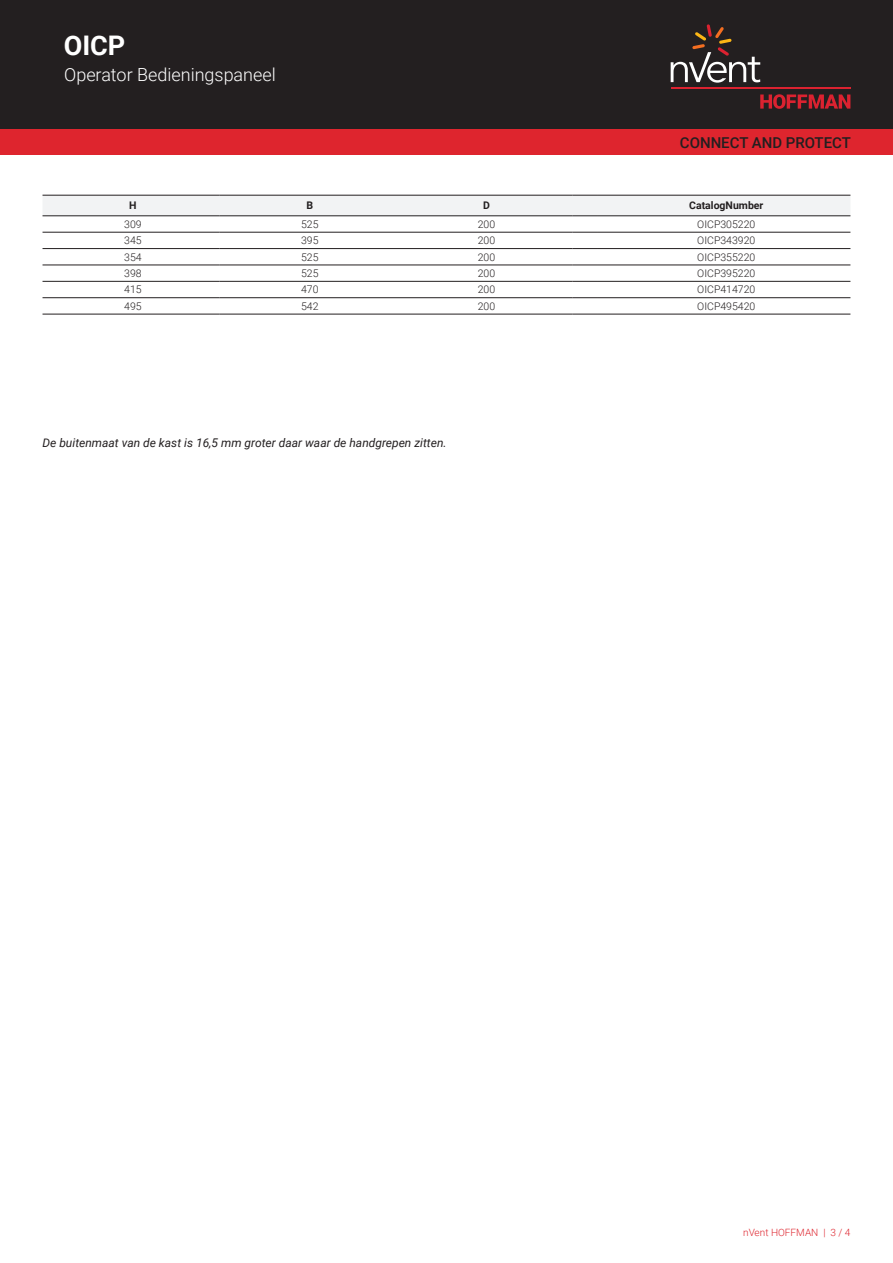
<style>
.page{position:relative;width:893px;height:1263px;background:#fff}
.page>*{position:absolute;margin:0;border:0;box-sizing:border-box;transform-origin:0 0}
.t1{font:700 27px "Roboto";color:#fff}
.t2{font:300 18px "Roboto";color:#fff}
.t3{font:500 15px "Roboto";color:#231f20}
.t4{font:italic 12px "Roboto";color:#231f20}
.t5{font:300 10.5px "Roboto";color:#231f20}
.t6{font:700 10.5px "Roboto";color:#231f20}
.t7{font:300 10.05px "Roboto";color:#de252e}
</style>
<div class="page">
<div style="left:0;top:0;width:893px;height:129px;background:#231f20"></div>
<svg style="left:760px;top:94px;width:90px;height:15px"></svg>
<hr style="left:671px;top:88px;width:179px;height:1px;background:#db2230">
<svg style="left:671px;top:24px;width:89px;height:59px"></svg>
<div style="left:0;top:129px;width:893px;height:26px;background:#de252e"></div>
<hr style="left:43px;top:232px;width:176px;height:1px;background:#231f20">
<hr style="left:219px;top:232px;width:177px;height:1px;background:#231f20">
<hr style="left:396px;top:232px;width:177px;height:1px;background:#231f20">
<svg style="left:573px;top:232px;width:25px;height:1px"></svg>
<hr style="left:598px;top:232px;width:252px;height:1px;background:#231f20">
<hr style="left:43px;top:248px;width:176px;height:1px;background:#231f20">
<hr style="left:219px;top:248px;width:177px;height:1px;background:#231f20">
<hr style="left:396px;top:248px;width:177px;height:1px;background:#231f20">
<svg style="left:573px;top:248px;width:25px;height:1px"></svg>
<hr style="left:598px;top:248px;width:252px;height:1px;background:#231f20">
<hr style="left:43px;top:265px;width:176px;height:1px;background:#231f20">
<hr style="left:219px;top:265px;width:177px;height:1px;background:#231f20">
<hr style="left:396px;top:265px;width:177px;height:1px;background:#231f20">
<svg style="left:573px;top:265px;width:25px;height:1px"></svg>
<hr style="left:598px;top:265px;width:252px;height:1px;background:#231f20">
<hr style="left:43px;top:281px;width:176px;height:1px;background:#231f20">
<hr style="left:219px;top:281px;width:177px;height:1px;background:#231f20">
<hr style="left:396px;top:281px;width:177px;height:1px;background:#231f20">
<svg style="left:573px;top:281px;width:25px;height:1px"></svg>
<hr style="left:598px;top:281px;width:252px;height:1px;background:#231f20">
<hr style="left:43px;top:297px;width:176px;height:1px;background:#231f20">
<hr style="left:219px;top:297px;width:177px;height:1px;background:#231f20">
<hr style="left:396px;top:297px;width:177px;height:1px;background:#231f20">
<svg style="left:573px;top:297px;width:25px;height:1px"></svg>
<hr style="left:598px;top:297px;width:252px;height:1px;background:#231f20">
<hr style="left:43px;top:314px;width:176px;height:1px;background:#231f20">
<hr style="left:219px;top:314px;width:177px;height:1px;background:#231f20">
<hr style="left:396px;top:314px;width:177px;height:1px;background:#231f20">
<svg style="left:573px;top:314px;width:25px;height:1px"></svg>
<hr style="left:598px;top:314px;width:252px;height:1px;background:#231f20">
<svg style="left:43px;top:195px;width:807px;height:22px"></svg>
<hr style="left:598px;top:216px;width:252px;height:1px;background:#231f20">
<h1 class="t1" style="left:64px;top:26px;width:63px">OICP</h1>
<h2 class="t2" style="left:64px;top:62px;width:213px">Operator Bedieningspaneel</h2>
<h3 class="t3" style="left:680px;top:132px;width:173px">CONNECT AND PROTECT</h3>
<p class="t6" style="left:129px;top:198px;width:9px">H</p>
<p class="t6" style="left:306px;top:198px;width:8px">B</p>
<p class="t6" style="left:483px;top:198px;width:8px">D</p>
<p class="t6" style="left:689px;top:198px;width:76px">CatalogNumber</p>
<p class="t5" style="left:124px;top:217px;width:19px">309</p>
<p class="t5" style="left:301px;top:217px;width:19px">525</p>
<p class="t5" style="left:478px;top:217px;width:19px">200</p>
<p class="t5" style="left:697px;top:217px;width:60px">OICP305220</p>
<p class="t5" style="left:124px;top:233px;width:19px">345</p>
<p class="t5" style="left:301px;top:233px;width:19px">395</p>
<p class="t5" style="left:478px;top:233px;width:19px">200</p>
<p class="t5" style="left:697px;top:233px;width:60px">OICP343920</p>
<p class="t5" style="left:124px;top:250px;width:19px">354</p>
<p class="t5" style="left:301px;top:250px;width:19px">525</p>
<p class="t5" style="left:478px;top:250px;width:19px">200</p>
<p class="t5" style="left:697px;top:250px;width:60px">OICP355220</p>
<p class="t5" style="left:124px;top:266px;width:19px">398</p>
<p class="t5" style="left:301px;top:266px;width:19px">525</p>
<p class="t5" style="left:478px;top:266px;width:19px">200</p>
<p class="t5" style="left:697px;top:266px;width:60px">OICP395220</p>
<p class="t5" style="left:124px;top:282px;width:19px">415</p>
<p class="t5" style="left:301px;top:282px;width:19px">470</p>
<p class="t5" style="left:478px;top:282px;width:19px">200</p>
<p class="t5" style="left:697px;top:282px;width:60px">OICP414720</p>
<p class="t5" style="left:124px;top:299px;width:19px">495</p>
<p class="t5" style="left:301px;top:299px;width:19px">542</p>
<p class="t5" style="left:478px;top:299px;width:19px">200</p>
<p class="t5" style="left:697px;top:299px;width:60px">OICP495420</p>
<p class="t4" style="left:43px;top:435px;width:406px">De buitenmaat van de kast is 16,5 mm groter daar waar de handgrepen zitten.</p>
<p class="t7" style="left:743px;top:1226px;width:109px">nVent HOFFMAN | 3 / 4</p>
</div>
